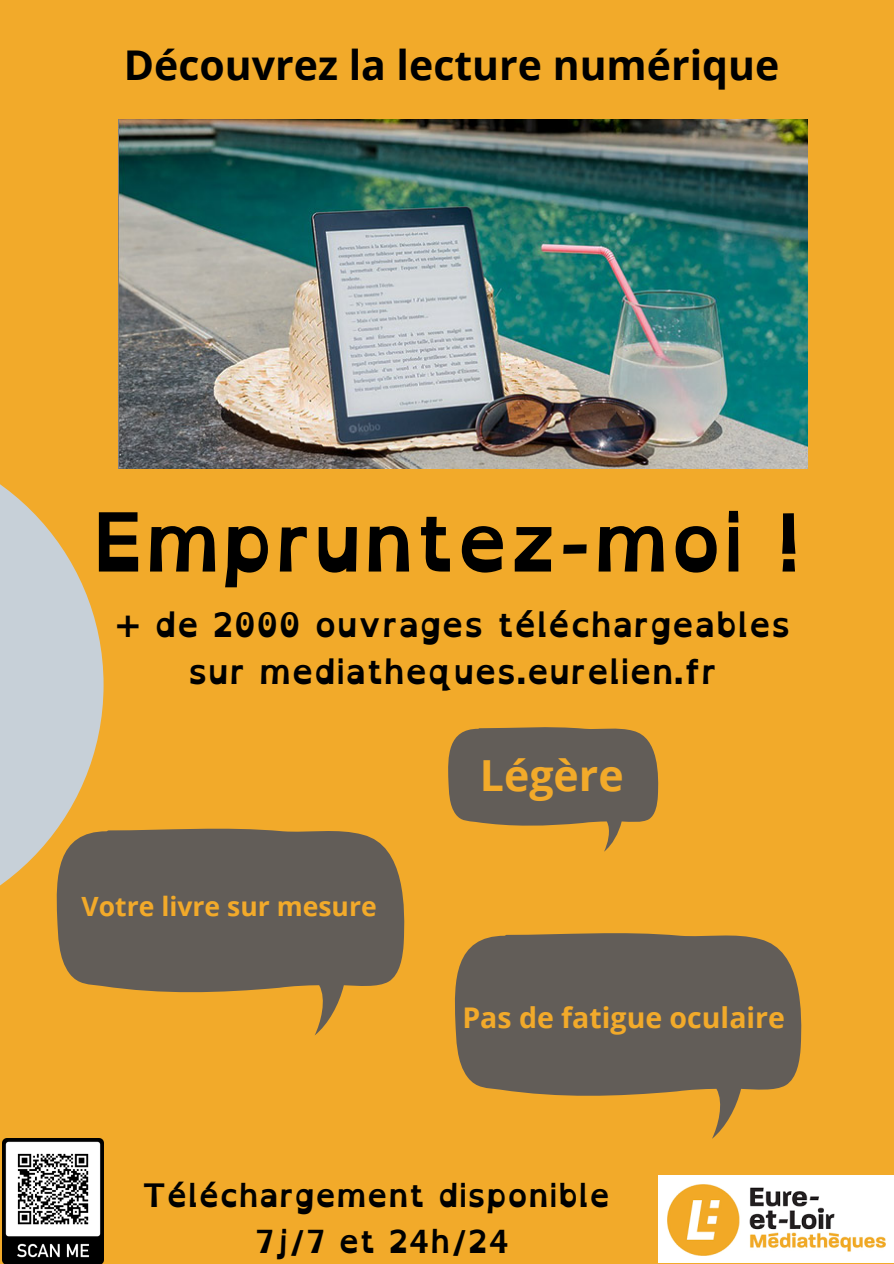
<style>
.page{position:relative;width:894px;height:1264px;background:#fff}
.page>*{position:absolute;margin:0;border:0;box-sizing:border-box;transform-origin:0 0}
.t1{font:700 81.3px "Open Dyslexic";color:#000}
.t2{font:700 42.75px "Open Sans";color:#f2aa2a}
.t3{font:700 40.95px "Open Sans";color:#000}
.t4{font:700 34.35px "Open Dyslexic";color:#000}
.t5{font:700 32.4px "Open Dyslexic";color:#000}
.t6{font:700 28.5px "Open Sans";color:#f2aa2a}
.t7{font:700 26.55px "Open Sans";color:#f2aa2a}
</style>
<div class="page">
<div style="left:0;top:0;width:893px;height:1263px;background:#f2aa2a"></div>
<img style="left:658px;top:1175px;width:235px;height:87px">
<svg style="left:58px;top:828px;width:347px;height:207px;fill:#625d58"></svg>
<svg style="left:448px;top:727px;width:210px;height:124px"></svg>
<svg style="left:455px;top:933px;width:347px;height:205px;fill:#625d58"></svg>
<img style="left:118px;top:120px;width:688px;height:348px">
<img style="left:2px;top:1138px;width:101px;height:125px">
<svg style="left:0;top:484px;width:103px;height:447px;fill:#c7d0d8"></svg>
<p class="t3" style="left:124px;top:36px;width:656px">Découvrez la lecture numérique</p>
<p class="t1" style="left:93px;top:470px;width:709px">Empruntez-moi !</p>
<p class="t4" style="left:115px;top:594px;width:677px">+ de 2000 ouvrages téléchargeables</p>
<p class="t4" style="left:188px;top:641px;width:530px">sur mediatheques.eurelien.fr</p>
<p class="t7" style="left:82px;top:887px;width:296px">Votre livre sur mesure</p>
<p class="t2" style="left:479px;top:745px;width:145px">Légère</p>
<p class="t6" style="left:462px;top:997px;width:324px">Pas de fatigue oculaire</p>
<p class="t5" style="left:142px;top:1166px;width:470px">Téléchargement disponible</p>
<p class="t5" style="left:255px;top:1211px;width:256px">7j/7 et 24h/24</p>
</div>
